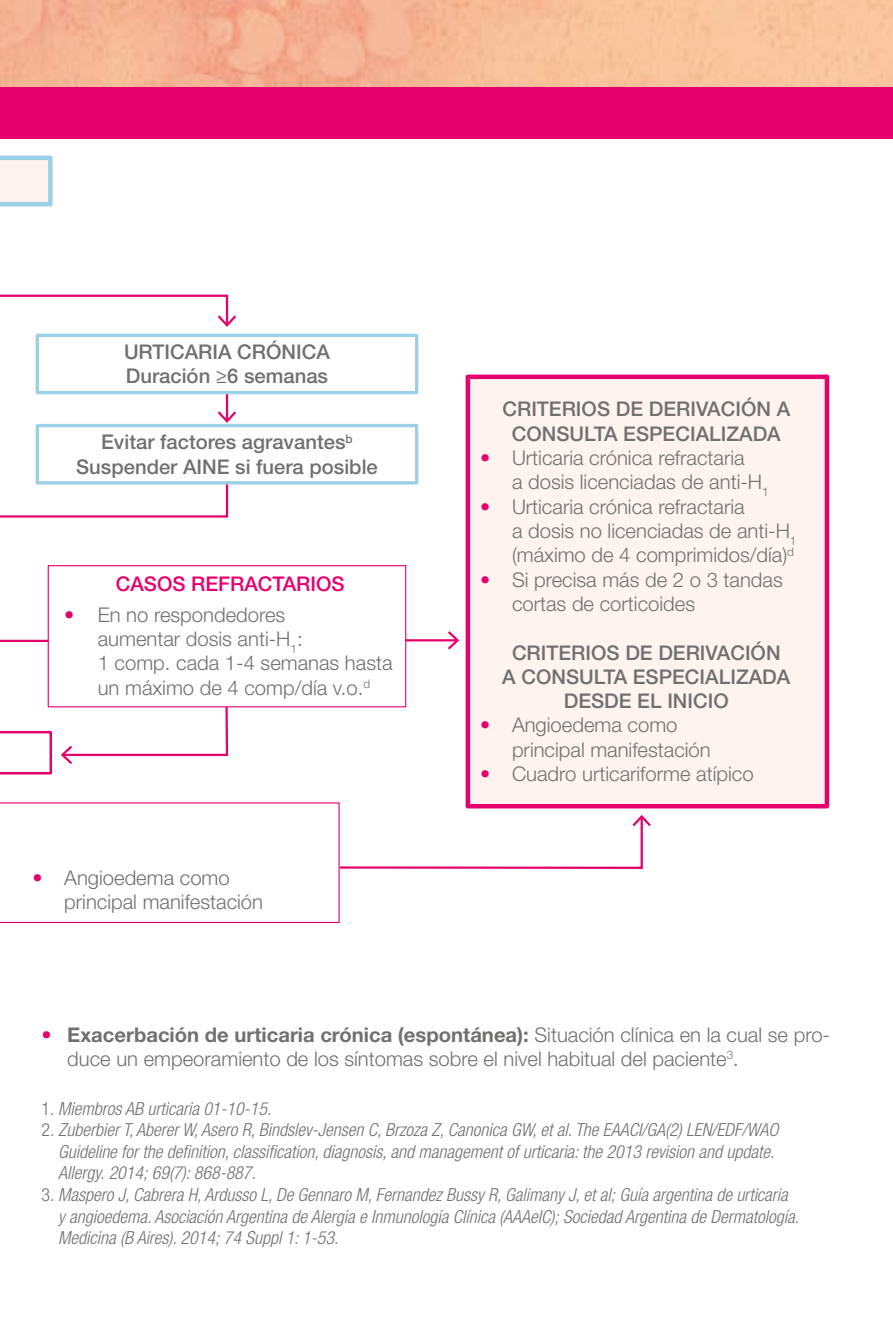
<style>
.page{position:relative;width:893px;height:1340px;background:#fff}
.page>*{position:absolute;margin:0;border:0;box-sizing:border-box;transform-origin:0 0}
.t1{font:300 20.25px/24.3px "Helvetica Neue LT Std";color:#70706f}
.t2{font:500 20.25px/24.3px "Helvetica Neue LT Std";color:#70706f;text-align:center}
.t3{font:500 20.25px "Helvetica Neue LT Std";color:#e5006d}
.t4{font:italic 300 condensed 18px/21.6px "Helvetica Neue LT Std";color:#70706f}
.s1{color:#e5006d}
.s2{font-weight:700;color:#e5006d}
.s3{font-weight:700}
.s4{font-style:normal}
</style>
<div class="page">
<div style="left:0;top:87px;width:893px;height:51px;background:#e5006d"></div>
<svg style="left:0;top:156px;width:53px;height:50px"></svg>
<hr style="left:226px;top:394px;width:2px;height:27px;background:#e5006d">
<svg style="left:218px;top:409px;width:18px;height:14px"></svg>
<hr style="left:327px;top:639px;width:131px;height:2px;background:#e5006d">
<svg style="left:445px;top:631px;width:15px;height:19px"></svg>
<div style="left:466px;top:374px;width:363px;height:434px;background:#fef3ef;border:4px solid #e5006d"></div>
<div style="left:36px;top:334px;width:382px;height:60px;border:3px solid #9cd0e6"></div>
<div style="left:48px;top:565px;width:358px;height:142px;background:#fff;border:1px solid #e5006d"></div>
<svg style="left:0;top:459px;width:229px;height:59px"></svg>
<svg style="left:0;top:294px;width:236px;height:33px"></svg>
<div style="left:36px;top:424px;width:382px;height:60px;background:#fff;border:3px solid #9cd0e6"></div>
<svg style="left:0;top:802px;width:653px;height:121px"></svg>
<svg style="left:0;top:582px;width:229px;height:192px"></svg>
<p class="t2" style="left:124px;top:339px;width:207px;text-align:left">URTICARIA CRÓNICA<br>Duración ≥6 semanas</p>
<p class="t2" style="left:76px;top:430px;width:303px">Evitar factores agravantes<sup>b<br></sup>Suspender AINE si fuera posible</p>
<p class="t3" style="left:116px;top:572px;width:230px">CASOS REFRACTARIOS</p>
<p class="t1" style="left:98px;top:602px;width:296px;text-indent:-34px"><span class="s1">•</span> En no respondedores<br>aumentar dosis anti-H<sub>1</sub>:<br>1 comp. cada 1-4 semanas hasta un máximo de 4 comp/día v.o.<sup>d</sup></p>
<p class="t1" style="left:64px;top:865px;width:200px;text-indent:-32px"><span class="s1">•</span> Angioedema como principal manifestación</p>
<p class="t2" style="left:502px;top:397px;width:289px">CRITERIOS DE DERIVACIÓN A<br>CONSULTA ESPECIALIZADA</p>
<p class="t1" style="left:512px;top:445px;width:258px;text-indent:-32px"><span class="s1">•</span> Urticaria crónica refractaria<br>a dosis licenciadas de anti-H<sub>1</sub></p>
<p class="t1" style="left:512px;top:494px;width:286px;text-indent:-32px"><span class="s1">•</span> Urticaria crónica refractaria<br>a dosis no licenciadas de anti-H<sub>1 </sub>(máximo de 4 comprimidos/día)<sup>d</sup></p>
<p class="t1" style="left:512px;top:567px;width:272px;text-indent:-32px"><span class="s1">•</span> Si precisa más de 2 o 3 tandas cortas de corticoides</p>
<p class="t2" style="left:502px;top:640px;width:290px">CRITERIOS DE DERIVACIÓN<br>A CONSULTA ESPECIALIZADA<br>DESDE EL INICIO</p>
<p class="t1" style="left:512px;top:712px;width:200px;text-indent:-32px"><span class="s1">•</span> Angioedema como principal manifestación</p>
<p class="t1" style="left:480px;top:761px;width:275px"><span class="s1">•</span> Cuadro urticariforme atípico</p>
<p class="t1" style="left:67px;top:1022px;width:764px;text-indent:-26px"><span class="s2">•</span> <span class="s3">Exacerbación de urticaria crónica (espontánea):</span> Situación clínica en la cual se pro&shy;duce un empeoramiento de los síntomas sobre el nivel habitual del paciente<sup>3</sup>.</p>
<p class="t4" style="left:41px;top:1097px;width:232px"><span class="s4">1.</span> Miembros AB urticaria 01-10-15.</p>
<p class="t4" style="left:58px;top:1119px;width:722px;text-indent:-17px"><span class="s4">2.</span> Zuberbier T, Aberer W, Asero R, Bindslev-Jensen C, Brzoza Z, Canonica GW, et al. The EAACI/GA(2) LEN/EDF/WAO<br>Guideline for the definition, classification, diagnosis, and management of urticaria: the 2013 revision and update.<br>Allergy. 2014; 69(7): 868-887.</p>
<p class="t4" style="left:58px;top:1184px;width:742px;text-indent:-17px"><span class="s4">3.</span> Maspero J, Cabrera H, Ardusso L, De Gennaro M, Fernandez Bussy R, Galimany J, et al; Guía argentina de urticaria y angioedema. Asociación Argentina de Alergia e Inmunología Clínica (AAAeIC); Sociedad Argentina de Dermatología.<br>Medicina (B Aires). 2014; 74 Suppl 1: 1-53.</p>
</div>
